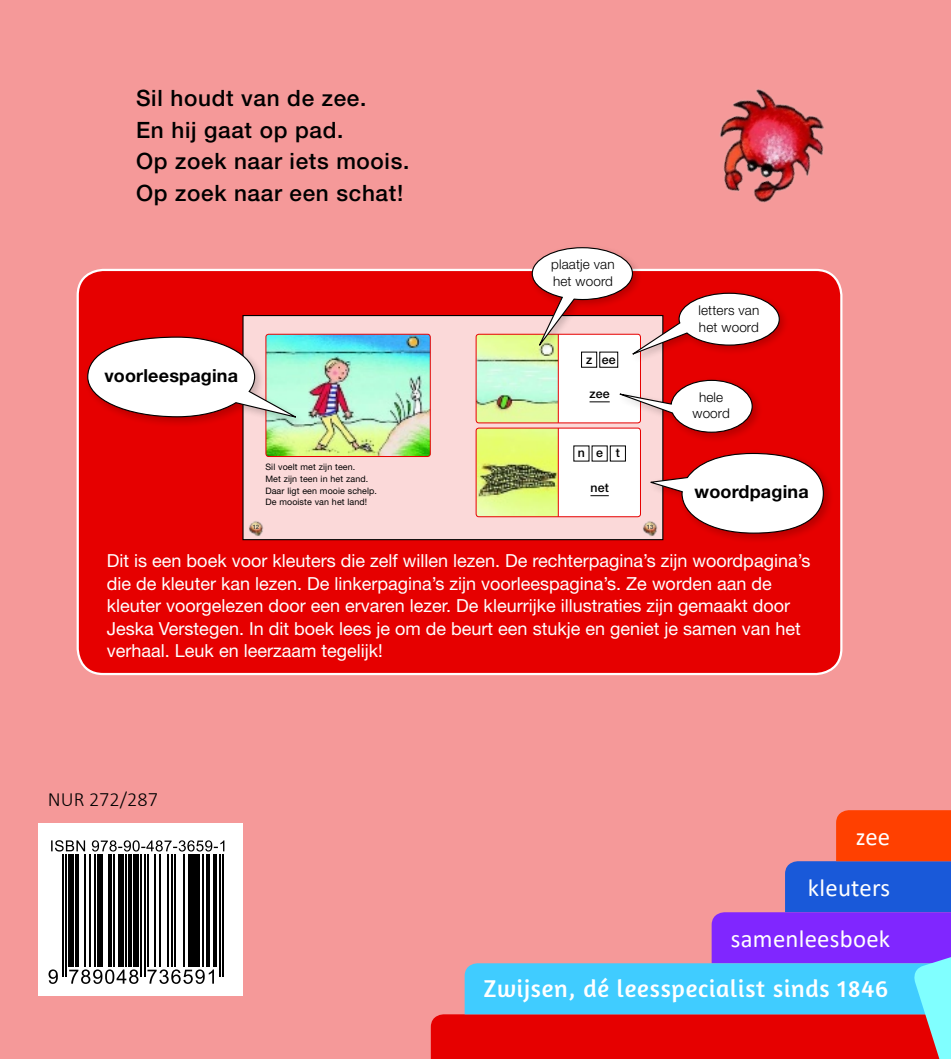
<style>
.page{position:relative;width:951px;height:1059px;background:#fff}
.page>*{position:absolute;margin:0;border:0;box-sizing:border-box;transform-origin:0 0}
.t1{font:24.75px "Amaranth";letter-spacing:.03em;color:#fff}
.t2{font:24.75px/51.1px "Calibri";letter-spacing:.01em;color:#fff;text-align:right}
.t3{font:500 22.5px/31.5px "Helvetica Neue LT Std";letter-spacing:.03em;color:#000}
.t4{font:300 20.25px "Calibri";color:#000}
.t5{font:18px/22.5px "Helvetica Neue LT Std";color:#fff}
.t6{font:700 18px "Helvetica Neue LT Std";letter-spacing:.01em;color:#000}
.t7{font:300 13.5px/16.2px "Helvetica Neue LT Std";letter-spacing:.01em;color:#000}
.t8{font:500 12.38px "Helvetica Neue LT Std";letter-spacing:.01em;color:#000}
.t9{font:9px/11.9px "Helvetica Neue LT Std";letter-spacing:.01em;color:#000}
.t10{font:500 5.85px "Helvetica Neue LT Std";color:#333}
</style>
<div class="page">
<div style="left:0;top:0;width:950px;height:1059px;background:#f59999"></div>
<div style="left:78px;top:270px;width:763px;height:404px;background:#e60000;border-radius:26px"></div>
<div style="left:453px;top:315px;width:209px;height:225px;background:#fbd9d9"></div>
<div style="left:243px;top:315px;width:210px;height:225px;background:#fbd9d9"></div>
<div style="left:476px;top:334px;width:164px;height:89px;background:#fff;border-radius:3px"></div>
<div style="left:476px;top:428px;width:164px;height:89px;background:#fff;border-radius:3px"></div>
<img style="left:249px;top:521px;width:15px;height:16px">
<img style="left:635px;top:516px;width:10px;height:17px">
<img style="left:477px;top:429px;width:80px;height:86px">
<img style="left:477px;top:336px;width:80px;height:85px">
<img style="left:267px;top:334px;width:163px;height:121px">
<div style="left:265px;top:334px;width:165px;height:123px;border:1px solid #e60000;border-radius:3px"></div>
<hr style="left:557px;top:334px;width:1px;height:89px;background:#e60000">
<hr style="left:557px;top:428px;width:1px;height:89px;background:#e60000">
<div style="left:475px;top:334px;width:166px;height:89px;border:1px solid #e60000;border-radius:3px"></div>
<div style="left:475px;top:427px;width:166px;height:90px;border:1px solid #e60000;border-radius:3px"></div>
<svg style="left:590px;top:495px;width:18px;height:1px"></svg>
<div style="left:83px;top:333px;width:222px;height:94px;background:#000;opacity:.2"></div>
<svg style="left:87px;top:336px;width:216px;height:84px"></svg>
<div style="left:647px;top:449px;width:186px;height:95px;background:#000;opacity:.2"></div>
<svg style="left:645px;top:452px;width:179px;height:82px"></svg>
<div style="left:616px;top:376px;width:146px;height:67px;background:#000;opacity:.2"></div>
<svg style="left:589px;top:379px;width:164px;height:54px"></svg>
<div style="left:629px;top:289px;width:160px;height:75px;background:#000;opacity:.2"></div>
<div style="left:528px;top:243px;width:115px;height:112px;background:#000;opacity:.2"></div>
<svg style="left:531px;top:247px;width:249px;height:112px"></svg>
<div style="left:38px;top:823px;width:204px;height:172px;background:#fff"></div>
<hr style="left:62px;top:854px;width:2px;height:123px;background:#000">
<hr style="left:66px;top:854px;width:1px;height:123px;background:#000">
<hr style="left:140px;top:854px;width:2px;height:123px;background:#000">
<hr style="left:144px;top:854px;width:1px;height:123px;background:#000">
<hr style="left:219px;top:854px;width:1px;height:123px;background:#000">
<hr style="left:222px;top:854px;width:2px;height:123px;background:#000">
<div style="left:69px;top:854px;width:5px;height:112px;background:#000"></div>
<hr style="left:76px;top:854px;width:3px;height:112px;background:#000">
<hr style="left:84px;top:854px;width:2px;height:112px;background:#000">
<hr style="left:89px;top:854px;width:2px;height:112px;background:#000">
<hr style="left:94px;top:854px;width:2px;height:112px;background:#000">
<div style="left:98px;top:854px;width:5px;height:112px;background:#000"></div>
<hr style="left:108px;top:854px;width:3px;height:112px;background:#000">
<hr style="left:113px;top:854px;width:2px;height:112px;background:#000">
<div style="left:118px;top:854px;width:5px;height:112px;background:#000"></div>
<hr style="left:125px;top:854px;width:2px;height:112px;background:#000">
<hr style="left:128px;top:854px;width:4px;height:112px;background:#000">
<div style="left:134px;top:854px;width:5px;height:112px;background:#000"></div>
<hr style="left:147px;top:854px;width:2px;height:112px;background:#000">
<hr style="left:154px;top:854px;width:2px;height:112px;background:#000">
<hr style="left:159px;top:854px;width:2px;height:112px;background:#000">
<hr style="left:168px;top:854px;width:1px;height:112px;background:#000">
<hr style="left:171px;top:854px;width:2px;height:112px;background:#000">
<hr style="left:174px;top:854px;width:2px;height:112px;background:#000">
<hr style="left:183px;top:854px;width:1px;height:112px;background:#000">
<div style="left:188px;top:854px;width:5px;height:112px;background:#000"></div>
<div style="left:195px;top:854px;width:5px;height:112px;background:#000"></div>
<hr style="left:202px;top:854px;width:1px;height:112px;background:#000">
<hr style="left:207px;top:854px;width:3px;height:112px;background:#000">
<hr style="left:213px;top:854px;width:4px;height:112px;background:#000">
<svg style="left:51px;top:840px;width:173px;height:11px"></svg>
<svg style="left:69px;top:969px;width:69px;height:15px"></svg>
<svg style="left:147px;top:969px;width:67px;height:15px"></svg>
<svg style="left:48px;top:969px;width:10px;height:15px"></svg>
<img style="left:642px;top:89px;width:182px;height:177px">
<svg style="left:431px;top:810px;width:520px;height:249px"></svg>
<p class="t3" style="left:136px;top:82px;width:275px">Sil houdt van de zee.<br>En hij gaat op pad.<br>Op zoek naar iets moois.<br>Op zoek naar een schat!</p>
<p class="t6" style="left:104px;top:364px;width:135px">voorleespagina</p>
<p class="t9" style="left:265px;top:460px;width:113px">Sil voelt met zijn teen.<br>Met zijn teen in het zand.<br>Daar ligt een mooie schelp.<br>De mooiste van het land!</p>
<p class="t7" style="left:551px;top:256px;width:65px">plaatje van het woord</p>
<p class="t8" style="left:586px;top:352px;width:31px">z ee</p>
<p class="t8" style="left:589px;top:387px;width:22px">zee</p>
<p class="t8" style="left:577px;top:446px;width:44px">net</p>
<p class="t8" style="left:590px;top:480px;width:20px">net</p>
<p class="t10" style="left:252px;top:523px;width:8px">12</p>
<p class="t10" style="left:646px;top:523px;width:8px">13</p>
<p class="t7" style="left:698px;top:302px;width:62px">letters van het woord</p>
<p class="t7" style="left:692px;top:388px;width:39px;text-align:center">hele woord</p>
<p class="t6" style="left:694px;top:480px;width:116px">woordpagina</p>
<p class="t5" style="left:107px;top:549px;width:704px">Dit is een boek voor kleuters die zelf willen lezen. De rechterpagina’s zijn woordpagina’s die de kleuter kan lezen. De linkerpagina’s zijn voorleespagina’s. Ze worden aan de kleuter voorgelezen door een ervaren lezer. De kleurrijke illustraties zijn gemaakt door Jeska Verstegen. In dit boek lees je om de beurt een stukje en geniet je samen van het verhaal. Leuk en leerzaam tegelijk!</p>
<p class="t4" style="left:48px;top:787px;width:112px">NUR 272/287</p>
<h1 class="t2" style="left:730px;top:810px;width:161px">zee<br>kleuters samenleesboek</h1>
<h1 class="t1" style="left:483px;top:974px;width:406px">Zwijsen, dé leesspecialist sinds 1846</h1>
</div>
